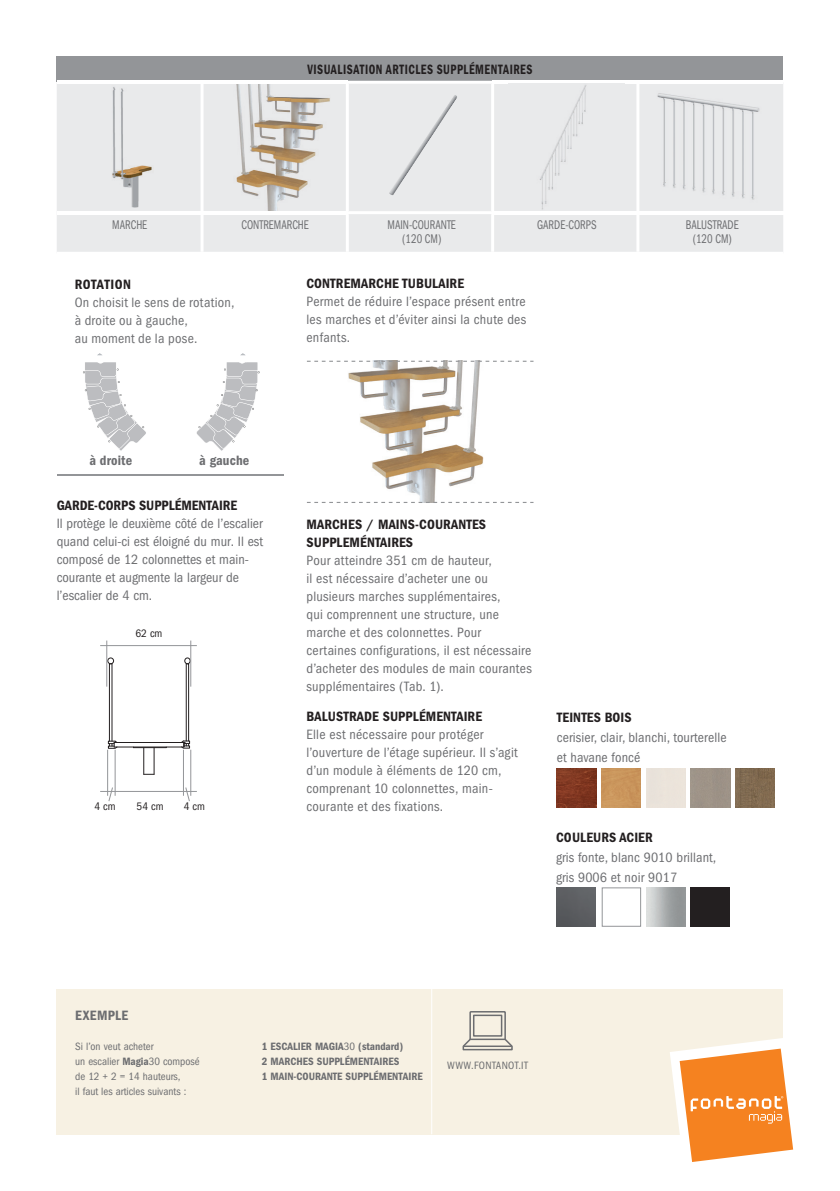
<style>
.page{position:relative;width:840px;height:1191px;background:#fff}
.page>*{position:absolute;margin:0;border:0;box-sizing:border-box;transform-origin:0 0}
.t1{font:condensed 14px/18px "ITC Franklin Gothic Std";letter-spacing:.015em;color:#6c6d70}
.t2{font:14px/18px "ITC Franklin Gothic Std Dm Cd";letter-spacing:.01em;color:#231f20}
.t3{font:condensed 14px/18px "ITC Franklin Gothic Std";letter-spacing:.02em;color:#6d6e71}
.t4{font:14px "ITC Franklin Gothic Std Dm Cd";letter-spacing:.04em;color:#231f20;scale:.84 1}
.t5{font:14px "ITC Franklin Gothic Std Dm Cd";letter-spacing:.01em;color:#6d6e71}
.t6{font:14px "ITC Franklin Gothic Std Dm Cd";letter-spacing:.03em;color:#231f20}
.t7{font:14px "ITC Franklin Gothic Std Dm Cd";letter-spacing:.03em;color:#6c6d70}
.t8{font:condensed 13px/13.6px "ITC Franklin Gothic Std";color:#6c6d70;text-align:center;scale:.84 1}
.t9{font:condensed 11.2px "ITC Franklin Gothic Std";color:#231f20}
.t10{font:condensed 11px/15px "ITC Franklin Gothic Std";color:#6c6d70}
.t11{font:11px/15px "ITC Franklin Gothic Std Dm Cd";color:#6c6d70}
.t12{font:condensed 11px "ITC Franklin Gothic Std";letter-spacing:.03em;color:#6c6d70}
.s1{font-family:"ITC Franklin Gothic Std Dm Cd";font-stretch:normal}
.s2{font-family:"ITC Franklin Gothic Std";font-stretch:condensed}
</style>
<div class="page">
<img style="left:307px;top:362px;width:226px;height:140px">
<div style="left:57px;top:57px;width:725px;height:25px;background:#939598"></div>
<div style="left:57px;top:84px;width:725px;height:168px;background:#e9eaeb"></div>
<hr style="left:200px;top:84px;width:3px;height:127px;background:#fff">
<hr style="left:345px;top:84px;width:3px;height:127px;background:#fff">
<hr style="left:491px;top:84px;width:3px;height:127px;background:#fff">
<hr style="left:636px;top:84px;width:3px;height:127px;background:#fff">
<hr style="left:57px;top:211px;width:290px;height:3px;background:#fff">
<hr style="left:200px;top:214px;width:3px;height:38px;background:#fff">
<hr style="left:347px;top:211px;width:145px;height:3px;background:#fff">
<hr style="left:345px;top:214px;width:3px;height:38px;background:#fff">
<hr style="left:492px;top:211px;width:145px;height:3px;background:#fff">
<hr style="left:491px;top:214px;width:3px;height:38px;background:#fff">
<hr style="left:637px;top:211px;width:145px;height:3px;background:#fff">
<hr style="left:636px;top:214px;width:3px;height:38px;background:#fff">
<hr style="left:57px;top:81px;width:290px;height:3px;background:#fff">
<hr style="left:347px;top:81px;width:145px;height:3px;background:#fff">
<hr style="left:492px;top:81px;width:290px;height:3px;background:#fff">
<div style="left:57px;top:989px;width:725px;height:145px;background:#f7f1e3"></div>
<svg style="left:462px;top:1011px;width:51px;height:40px"></svg>
<hr style="left:464px;top:1045px;width:46px;height:2px;background:#6c6d70">
<hr style="left:470px;top:1038px;width:35px;height:2px;background:#6c6d70">
<hr style="left:431px;top:989px;width:1px;height:145px;background:#fff">
<div style="left:70px;top:85px;width:121px;height:126px;background:#e9eaeb"></div>
<img style="left:388px;top:95px;width:69px;height:100px">
<svg style="left:307px;top:502px;width:226px;height:1px"></svg>
<svg style="left:307px;top:361px;width:226px;height:1px"></svg>
<hr style="left:114px;top:742px;width:69px;height:1px;background:#231f20">
<hr style="left:114px;top:746px;width:69px;height:1px;background:#231f20">
<svg style="left:108px;top:663px;width:10px;height:86px"></svg>
<hr style="left:112px;top:664px;width:1px;height:77px;background:#231f20">
<div style="left:107px;top:657px;width:7px;height:7px;border:1px solid #231f20;border-radius:50%"></div>
<svg style="left:143px;top:748px;width:12px;height:27px"></svg>
<hr style="left:133px;top:747px;width:33px;height:1px;background:#231f20">
<svg style="left:181px;top:663px;width:9px;height:85px"></svg>
<hr style="left:186px;top:664px;width:1px;height:77px;background:#231f20">
<div style="left:184px;top:657px;width:6px;height:7px;border:1px solid #231f20;border-radius:50%"></div>
<hr style="left:107px;top:749px;width:1px;height:46px;background:#939598">
<svg style="left:108px;top:787px;width:5px;height:15px"></svg>
<svg style="left:185px;top:787px;width:5px;height:15px"></svg>
<hr style="left:115px;top:749px;width:1px;height:46px;background:#939598">
<hr style="left:183px;top:749px;width:1px;height:46px;background:#939598">
<hr style="left:100px;top:791px;width:97px;height:1px;background:#939598">
<hr style="left:100px;top:645px;width:97px;height:1px;background:#939598">
<hr style="left:190px;top:749px;width:1px;height:46px;background:#939598">
<hr style="left:190px;top:640px;width:1px;height:46px;background:#939598">
<hr style="left:106px;top:640px;width:1px;height:46px;background:#939598">
<div style="left:508px;top:84px;width:116px;height:127px;background:#e9eaeb"></div>
<img style="left:231px;top:84px;width:102px;height:127px">
<img style="left:650px;top:84px;width:120px;height:127px">
<svg style="left:669px;top:1037px;width:125px;height:125px"></svg>
<img style="left:735px;top:768px;width:39px;height:39px">
<img style="left:556px;top:768px;width:39px;height:39px">
<div style="left:601px;top:768px;width:39px;height:39px;background:#ca965c"></div>
<div style="left:601px;top:887px;width:39px;height:39px;border:1px solid #939598"></div>
<img style="left:556px;top:887px;width:39px;height:39px">
<div style="left:690px;top:887px;width:39px;height:39px;background:#231f20"></div>
<svg style="left:83px;top:362px;width:177px;height:89px"></svg>
<hr style="left:57px;top:474px;width:113px;height:2px;background:#939598">
<hr style="left:170px;top:474px;width:114px;height:2px;background:#939598">
<p class="t4" style="left:307px;top:65px;width:269px">VISUALISATION ARTICLES SUPPLÉMENTAIRES</p>
<p class="t8" style="left:112px;top:219px;width:43px">MARCHE</p>
<p class="t8" style="left:241px;top:218px;width:82px">CONTREMARCHE</p>
<p class="t8" style="left:536px;top:219px;width:72px">GARDE-CORPS</p>
<p class="t8" style="left:685px;top:219px;width:65px">BALUSTRADE (120 CM)</p>
<p class="t8" style="left:387px;top:219px;width:83px">MAIN-COURANTE (120 CM)</p>
<p class="t6" style="left:75px;top:279px;width:58px">ROTATION</p>
<p class="t3" style="left:75px;top:294px;width:161px">On choisit le sens de rotation, à droite ou à gauche,<br>au moment de la pose.</p>
<p class="t2" style="left:306px;top:275px;width:159px">CONTREMARCHE TUBULAIRE</p>
<p class="t1" style="left:306px;top:293px;width:221px;text-align:justify">Permet de réduire l’espace présent entre les marches et d’éviter ainsi la chute des enfants.</p>
<p class="t5" style="left:89px;top:456px;width:44px">à droite</p>
<p class="t5" style="left:199px;top:456px;width:52px">à gauche</p>
<p class="t2" style="left:57px;top:497px;width:182px">GARDE-CORPS SUPPLÉMENTAIRE</p>
<p class="t1" style="left:57px;top:515px;width:208px">Il protège le deuxième côté de l’escalier quand celui-ci est éloigné du mur. Il est composé de 12 colonnettes et main&shy;courante et augmente la largeur de l’escalier de 4 cm.</p>
<p class="t9" style="left:135px;top:629px;width:28px">62 cm</p>
<p class="t9" style="left:94px;top:802px;width:23px">4 cm</p>
<p class="t9" style="left:184px;top:802px;width:23px">4 cm</p>
<p class="t9" style="left:136px;top:802px;width:28px">54 cm</p>
<p class="t2" style="left:306px;top:516px;width:181px">MARCHES / MAINS-COURANTES<br>SUPPLEMÉNTAIRES</p>
<p class="t1" style="left:306px;top:552px;width:227px">Pour atteindre 351 cm de hauteur,<br>il est nécessaire d’acheter une ou plusieurs marches supplémentaires,<br>qui comprennent une structure, une marche et des colonnettes. Pour certaines configurations, il est nécessaire d’acheter des modules de main courantes supplémentaires (Tab. 1).</p>
<p class="t2" style="left:306px;top:708px;width:177px">BALUSTRADE SUPPLÉMENTAIRE</p>
<p class="t1" style="left:306px;top:726px;width:213px">Elle est nécessaire pour protéger l’ouverture de l’étage supérieur. Il s’agit d’un module à éléments de 120 cm, comprenant 10 colonnettes, main&shy;courante et des fixations.</p>
<p class="t2" style="left:556px;top:709px;width:76px">TEINTES BOIS</p>
<p class="t1" style="left:556px;top:728px;width:171px;line-height:20px">cerisier, clair, blanchi, tourterelle et havane foncé</p>
<p class="t2" style="left:556px;top:829px;width:98px">COULEURS ACIER</p>
<p class="t1" style="left:556px;top:848px;width:161px;line-height:20px">gris fonte, blanc 9010 brillant, gris 9006 et noir 9017</p>
<p class="t7" style="left:75px;top:1010px;width:55px">EXEMPLE</p>
<p class="t10" style="left:75px;top:1040px;width:126px">Si l’on veut acheter<br>un escalier <span class="s1">Magia</span>30 composé de 12 + 2 = 14 hauteurs,<br>il faut les articles suivants :</p>
<p class="t11" style="left:261px;top:1040px;width:162px">1 ESCALIER MAGIA<span class="s2">30</span> (standard)<br>2 MARCHES SUPPLÉMENTAIRES<br>1 MAIN-COURANTE SUPPLÉMENTAIRE</p>
<p class="t12" style="left:447px;top:1061px;width:82px">WWW.FONTANOT.IT</p>
</div>
